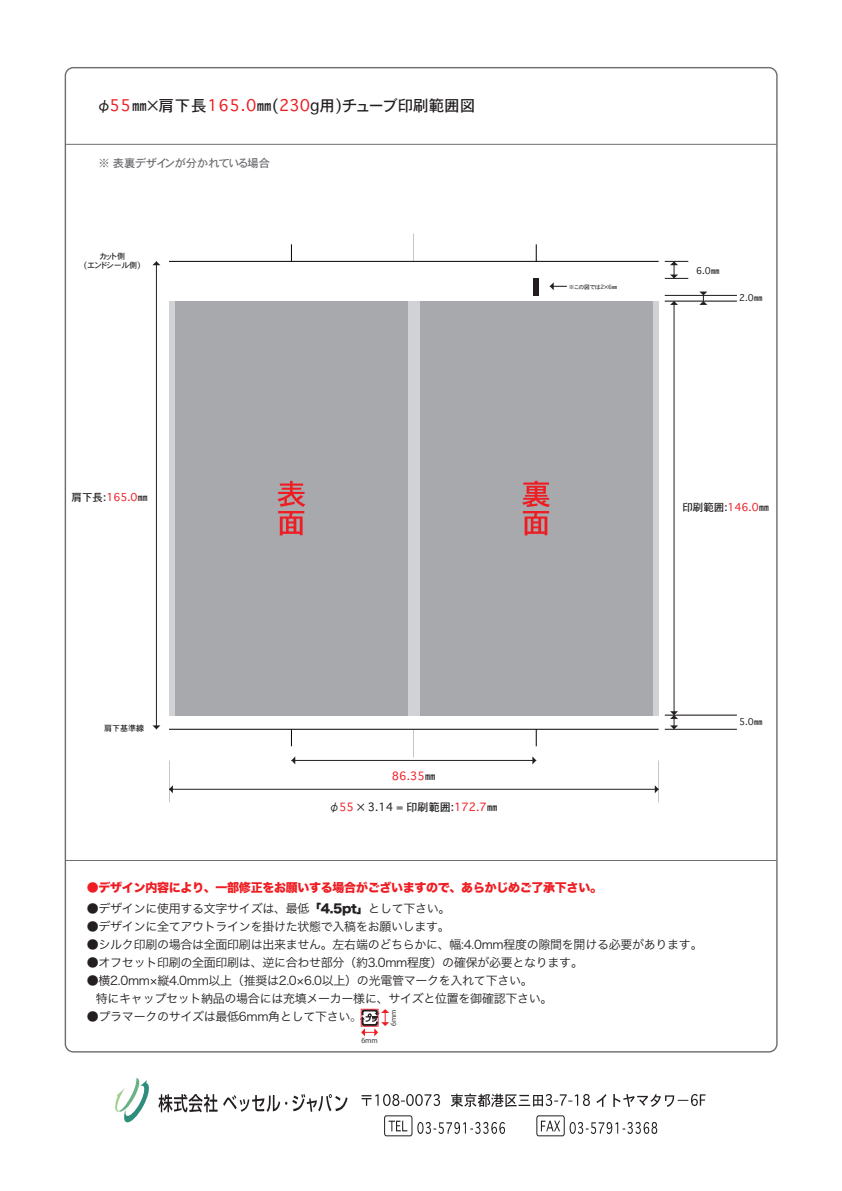
<style>
.page{position:relative;width:842px;height:1191px;background:#fff}
.page>*{position:absolute;margin:0;border:0;box-sizing:border-box;transform-origin:0 0}
.t1{font:15.5px "Osaka";color:#231f20}
.t2{font:12px/18px "Hira Kaku Pro W3";letter-spacing:-.025em;color:#231f20}
.t3{font:12px "Hira Kaku Std W8";letter-spacing:-.025em;color:#ee1d23}
.t4{font:11.3px "Osaka";letter-spacing:-.02em;color:#6c6d70}
.t5{font:11px "Osaka";color:#231f20}
.t6{font:11px "Osaka";color:#ee1d23}
.t7{font:10.5px "Osaka";color:#231f20}
.t8{font:9px "Osaka";color:#231f20}
.t9{font:8px/9.6px "Osaka";color:#231f20;text-align:center}
.t10{font:7px "Koz Go Pr 6 N";letter-spacing:-.025em;color:#231f20}
.t11{font:5.6px "Osaka";color:#231f20}
.s1{color:#ee1d23}
.s2{color:#231f20}
.s3{font-family:"Hira Kaku Pro W3"}
.s4{font-family:"Hira Kaku Std W8"}
.s5{color:#6c6d70}
</style>
<div class="page">
<hr style="left:169px;top:789px;width:490px;height:1px;background:#231f20">
<svg style="left:169px;top:785px;width:4px;height:8px"></svg>
<svg style="left:655px;top:785px;width:4px;height:8px"></svg>
<hr style="left:291px;top:760px;width:245px;height:1px;background:#231f20">
<svg style="left:291px;top:757px;width:4px;height:7px"></svg>
<svg style="left:532px;top:756px;width:4px;height:8px"></svg>
<hr style="left:169px;top:729px;width:490px;height:1px;background:#000">
<svg style="left:670px;top:711px;width:8px;height:18px"></svg>
<hr style="left:674px;top:301px;width:1px;height:414px;background:#231f20">
<hr style="left:665px;top:715px;width:72px;height:1px;background:#231f20">
<hr style="left:665px;top:729px;width:72px;height:1px;background:#231f20">
<svg style="left:670px;top:302px;width:8px;height:3px"></svg>
<svg style="left:665px;top:261px;width:23px;height:18px"></svg>
<hr style="left:665px;top:295px;width:72px;height:1px;background:#231f20">
<hr style="left:665px;top:301px;width:72px;height:1px;background:#231f20">
<svg style="left:699px;top:291px;width:8px;height:14px"></svg>
<svg style="left:550px;top:282px;width:17px;height:8px"></svg>
<div style="left:533px;top:278px;width:6px;height:17px;background:#231f20"></div>
<svg style="left:152px;top:725px;width:8px;height:4px"></svg>
<hr style="left:156px;top:261px;width:1px;height:468px;background:#231f20">
<svg style="left:152px;top:261px;width:8px;height:4px"></svg>
<svg style="left:536px;top:729px;width:1px;height:17px"></svg>
<svg style="left:291px;top:729px;width:1px;height:17px"></svg>
<hr style="left:169px;top:261px;width:490px;height:1px;background:#000">
<svg style="left:536px;top:244px;width:1px;height:17px"></svg>
<svg style="left:291px;top:244px;width:1px;height:17px"></svg>
<div style="left:175px;top:301px;width:233px;height:414px;background:#a8a9ad"></div>
<div style="left:419px;top:301px;width:234px;height:414px;background:#a8a9ad"></div>
<div style="left:169px;top:301px;width:6px;height:414px;background:#d1d2d4"></div>
<div style="left:653px;top:301px;width:6px;height:414px;background:#d1d2d4"></div>
<div style="left:408px;top:301px;width:11px;height:414px;background:#d1d2d4"></div>
<svg style="left:278px;top:481px;width:27px;height:54px"></svg>
<svg style="left:522px;top:481px;width:28px;height:54px"></svg>
<hr style="left:65px;top:144px;width:712px;height:1px;background:#6c6d70">
<hr style="left:65px;top:860px;width:712px;height:1px;background:#6c6d70">
<svg style="left:362px;top:1094px;width:78px;height:12px"></svg>
<svg style="left:451px;top:1093px;width:139px;height:14px"></svg>
<svg style="left:596px;top:1094px;width:10px;height:12px"></svg>
<svg style="left:613px;top:1094px;width:93px;height:13px"></svg>
<svg style="left:158px;top:1094px;width:190px;height:18px"></svg>
<svg style="left:115px;top:1078px;width:34px;height:45px"></svg>
<svg style="left:384px;top:1115px;width:121px;height:21px"></svg>
<svg style="left:536px;top:1115px;width:121px;height:21px"></svg>
<svg style="left:360px;top:1009px;width:29px;height:27px"></svg>
<p class="t1" style="left:99px;top:96px;width:378px">φ<span class="s1">55</span>㎜×肩下長<span class="s1">165.0</span>㎜(<span class="s1">230</span>g用)チューブ印刷範囲図</p>
<p class="t4" style="left:98px;top:155px;width:173px">※ 表裏デザインが分かれている場合</p>
<p class="t9" style="left:84px;top:251px;width:59px">カット側<br>(エンドシール側)</p>
<p class="t7" style="left:72px;top:490px;width:78px">肩下長:<span class="s1">165.0</span>㎜</p>
<p class="t11" style="left:569px;top:283px;width:50px">※この図では2×6㎜</p>
<p class="t8" style="left:696px;top:265px;width:25px">6.0㎜</p>
<p class="t8" style="left:739px;top:292px;width:25px">2.0㎜</p>
<p class="t7" style="left:682px;top:500px;width:88px">印刷範囲:<span class="s1">146.0</span>㎜</p>
<p class="t9" style="left:104px;top:723px;width:41px">肩下基準線</p>
<p class="t6" style="left:392px;top:769px;width:45px">86.35<span class="s2">㎜</span></p>
<p class="t5" style="left:329px;top:800px;width:170px"><span class="s3">φ</span><span class="s1">55</span> × 3.14 = 印刷範囲:<span class="s1">172.7</span>㎜</p>
<p class="t8" style="left:739px;top:716px;width:25px">5.0㎜</p>
<p class="t3" style="left:87px;top:880px;width:517px">●デザイン内容により、一部修正をお願いする場合がございますので、あらかじめご了承下さい。</p>
<p class="t2" style="left:87px;top:898px;width:365px">●デザインに使用する文字サイズは、最低<span class="s4">「4.5pt」</span>として下さい。</p>
<p class="t2" style="left:87px;top:916px;width:365px">●デザインに全てアウトラインを掛けた状態で入稿をお願いします。</p>
<p class="t2" style="left:87px;top:934px;width:617px">●シルク印刷の場合は全面印刷は出来ません。左右端のどちらかに、幅:4.0mm程度の隙間を開ける必要があります。</p>
<p class="t2" style="left:87px;top:952px;width:498px">●オフセット印刷の全面印刷は、逆に合わせ部分（約3.0mm程度）の確保が必要となります。</p>
<p class="t2" style="left:96px;top:970px;width:458px;text-indent:-9px">●横2.0mm×縦4.0mm以上（推奨は2.0×6.0以上）の光電管マークを入れて下さい。<br>特にキャップセット納品の場合には充填メーカー様に、サイズと位置を御確認下さい。</p>
<p class="t2" style="left:87px;top:1006px;width:277px">●プラマークのサイズは最低6mm角として下さい<span class="s5">。</span></p>
<p class="t10" style="left:362px;top:1036px;width:18px">6mm</p>
<p class="t10" style="left:390px;top:1025px;width:18px;rotate:-90deg">6mm</p>
</div>
